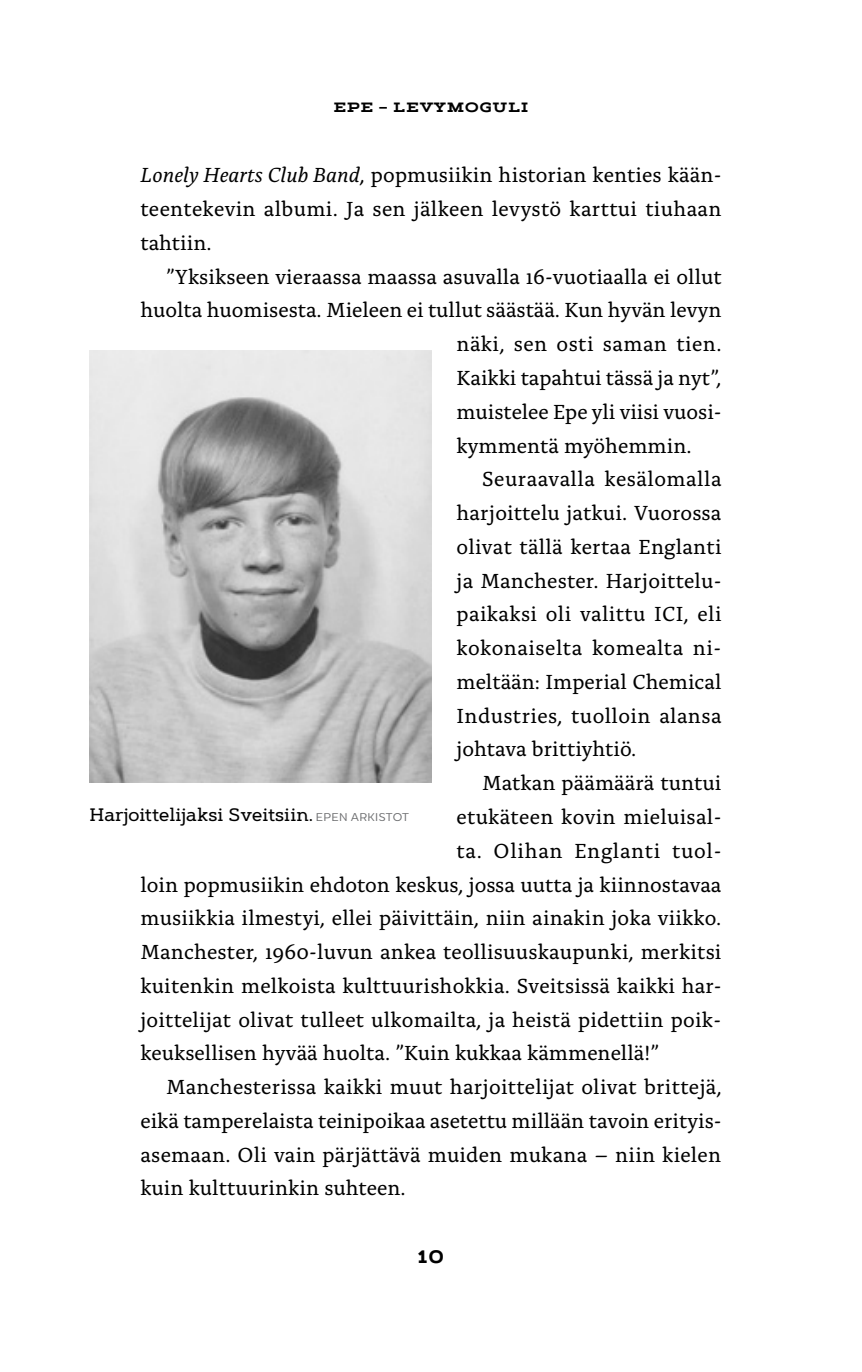
<style>
.page{position:relative;width:862px;height:1372px;background:#fff}
.page>*{position:absolute;margin:0;border:0;box-sizing:border-box;transform-origin:0 0}
.t1{font:21.38px/33.8px "Alda OTCEV";letter-spacing:.005em;color:#000;text-align:justify}
.t2{font:21.38px "Alda OTCEV";letter-spacing:.03em;color:#000}
.t3{font:500 18px "Artegra Slab";color:#000}
.t4{font:700 18px "Artegra Slab Ex";color:#000}
.t5{font:700 13.5px "Artegra Slab Ex";letter-spacing:.075em;color:#000}
.s1{font-style:italic}
.s2{font-family:"Corsa Grotesk";font-weight:400;font-size:11.25px;color:#6d6e70}
</style>
<div class="page">
<img style="left:89px;top:351px;width:342px;height:432px">
<p class="t5" style="left:333px;top:97px;width:196px">EPE – LEVYMOGULI</p>
<p class="t1" style="left:140px;top:157px;width:582px"><span class="s1">Lonely Hearts Club Band</span>, popmusiikin historian kenties kään&shy;teentekevin albumi. Ja sen jälkeen levystö karttui tiuhaan tahtiin.</p>
<p class="t1" style="left:166px;top:258px;width:557px">”Yksikseen vieraassa maassa asuvalla 16-vuotiaalla ei ollut</p>
<p class="t1" style="left:140px;top:292px;width:582px">huolta huomisesta. Mieleen ei tullut säästää. Kun hyvän levyn</p>
<p class="t1" style="left:456px;top:325px;width:266px">näki, sen osti saman tien.</p>
<p class="t1" style="left:456px;top:359px;width:266px">Kaikki tapahtui tässä ja nyt”,</p>
<p class="t1" style="left:456px;top:393px;width:266px">muistelee Epe yli viisi vuosi-</p>
<p class="t1" style="left:456px;top:427px;width:237px">kymmentä myöhemmin.</p>
<p class="t1" style="left:482px;top:460px;width:241px">Seuraavalla kesälomalla</p>
<p class="t1" style="left:456px;top:494px;width:266px">harjoittelu jatkui. Vuorossa</p>
<p class="t1" style="left:456px;top:528px;width:266px">olivat tällä kertaa Englanti</p>
<p class="t1" style="left:456px;top:562px;width:266px">ja Manchester. Harjoittelu-</p>
<p class="t1" style="left:456px;top:595px;width:266px">paikaksi oli valittu ICI, eli</p>
<p class="t1" style="left:456px;top:629px;width:266px">kokonaiselta komealta ni-</p>
<p class="t1" style="left:456px;top:663px;width:266px">meltään: Imperial Chemical</p>
<p class="t1" style="left:456px;top:697px;width:266px">Industries, tuolloin alansa</p>
<p class="t1" style="left:456px;top:730px;width:181px">johtava brittiyhtiö.</p>
<p class="t1" style="left:482px;top:764px;width:241px">Matkan päämäärä tuntui</p>
<p class="t1" style="left:456px;top:798px;width:266px">etukäteen kovin mieluisal-</p>
<p class="t2" style="left:456px;top:834px;width:266px">ta. Olihan Englanti tuol-</p>
<p class="t1" style="left:140px;top:865px;width:582px">loin popmusiikin ehdoton keskus, jossa uutta ja kiinnostavaa</p>
<p class="t1" style="left:140px;top:899px;width:582px">musiikkia ilmestyi, ellei päivittäin, niin ainakin joka viikko.</p>
<p class="t1" style="left:140px;top:933px;width:582px">Manchester, 1960-luvun ankea teollisuuskaupunki, merkitsi</p>
<p class="t1" style="left:140px;top:967px;width:582px">kuitenkin melkoista kulttuurishokkia. Sveitsissä kaikki har-</p>
<p class="t1" style="left:140px;top:1000px;width:581px">joittelijat olivat tulleet ulkomailta, ja heistä pidettiin poik-</p>
<p class="t1" style="left:140px;top:1034px;width:520px">keuksellisen hyvää huolta. ”Kuin kukkaa kämmenellä!”</p>
<p class="t1" style="left:166px;top:1068px;width:557px">Manchesterissa kaikki muut harjoittelijat olivat brittejä,</p>
<p class="t1" style="left:140px;top:1102px;width:582px">eikä tamperelaista teinipoikaa asetettu millään tavoin erityis-</p>
<p class="t1" style="left:140px;top:1135px;width:582px">asemaan. Oli vain pärjättävä muiden mukana – niin kielen</p>
<p class="t1" style="left:140px;top:1169px;width:266px">kuin kulttuurinkin suhteen.</p>
<p class="t3" style="left:89px;top:801px;width:321px">Harjoittelijaksi Sveitsiin. <span class="s2">EPEN ARKISTOT</span></p>
<p class="t4" style="left:418px;top:1243px;width:27px">10</p>
</div>
